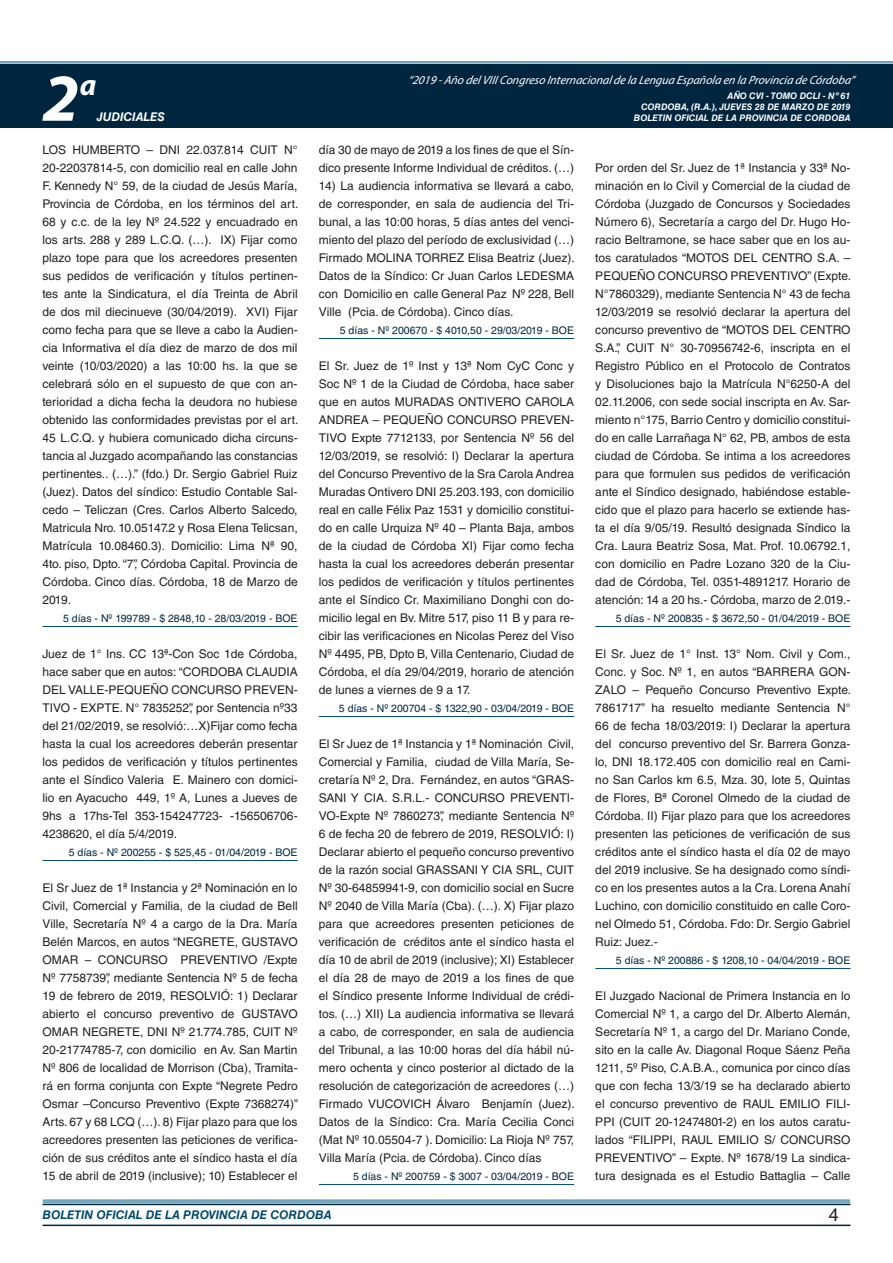
<style>
.page{position:relative;width:893px;height:1263px;background:#fff}
.page>*{position:absolute;margin:0;border:0;box-sizing:border-box;transform-origin:0 0}
.t1{font:italic 700 67.5px "Myriad Pro";color:#fff}
.t2{font:italic 700 30px "Myriad Pro";color:#fff}
.t3{font:18px "Helvetica LT Std";color:#231f20}
.t4{font:12px/18px "Helvetica LT Std";color:#231f20;text-align:justify}
.t5{font:italic 12px "Myriad Pro";color:#fff}
.t6{font:italic 700 12px "Helvetica LT Std";color:#004b6c}
.t7{font:italic 700 12px "Helvetica LT Std";color:#fff}
.t8{font:10.5px "Helvetica LT Std";color:#00263f}
.t9{font:italic 700 9px/10.8px "Helvetica LT Std";color:#fff;text-align:right}
</style>
<div class="page">
<div style="left:0;top:61px;width:893px;height:6px;background:#fff;opacity:.75"></div>
<div style="left:0;top:64px;width:893px;height:64px;background:#00263f"></div>
<hr style="left:43px;top:1224px;width:807px;height:2px;background:#00263f">
<div style="left:42px;top:1198px;width:809px;height:8px;background:#fff;opacity:.75"></div>
<hr style="left:43px;top:626px;width:255px;height:1px;background:#004b6c">
<hr style="left:43px;top:860px;width:255px;height:1px;background:#004b6c">
<hr style="left:319px;top:338px;width:255px;height:1px;background:#004b6c">
<hr style="left:319px;top:716px;width:255px;height:1px;background:#004b6c">
<hr style="left:319px;top:1184px;width:255px;height:1px;background:#004b6c">
<hr style="left:595px;top:626px;width:255px;height:1px;background:#004b6c">
<hr style="left:595px;top:968px;width:255px;height:1px;background:#004b6c">
<h2 class="t2" style="left:80px;top:66px;width:18px">a</h2>
<p class="t5" style="left:408px;top:72px;width:448px">“2019 -Año delVIIICongreso Internacionalde la Lengua Esp añola en la Provincia de Córdoba”</p>
<h1 class="t1" style="left:43px;top:54px;width:38px">2</h1>
<p class="t9" style="left:641px;top:91px;width:211px">AÑO CVI - TOMO DCLI - Nº 61<br>CORDOBA, (R.A.), JUEVES 28 DE MARZO DE 2019</p>
<p class="t7" style="left:97px;top:110px;width:70px">JUDICIALES</p>
<p class="t9" style="left:634px;top:112px;width:218px">BOLETIN OFICIAL DE LA PROVINCIA DE CORDOBA</p>
<p class="t4" style="left:43px;top:141px;width:257px">LOS HUMBERTO – DNI 22.037.814 CUIT N° 20-22037814-5, con domicilio real en calle John F. Kennedy N° 59, de la ciudad de Jesús María, Provincia de Córdoba, en los términos del art.<br>68 y c.c. de la ley Nº 24.522 y encuadrado en los arts. 288 y 289 L.C.Q. (…). IX) Fijar como plazo tope para que los acreedores presenten sus pedidos de verificación y títulos pertinen&shy;tes ante la Sindicatura, el día Treinta de Abril de dos mil diecinueve (30/04/2019). XVI) Fijar como fecha para que se lleve a cabo la Audien&shy;cia Informativa el día diez de marzo de dos mil veinte (10/03/2020) a las 10:00 hs. la que se celebrará sólo en el supuesto de que con an&shy;terioridad a dicha fecha la deudora no hubiese obtenido las conformidades previstas por el art.<br>45 L.C.Q. y hubiera comunicado dicha circuns&shy;tancia al Juzgado acompañando las constancias pertinentes.. (…).” (fdo.) Dr. Sergio Gabriel Ruiz (Juez). Datos del síndico: Estudio Contable Sal&shy;cedo – Teliczan (Cres. Carlos Alberto Salcedo, Matricula Nro. 10.05147.2 y Rosa Elena Telicsan, Matrícula 10.08460.3). Domicilio: Lima Nª 90, 4to. piso, Dpto. “7”, Córdoba Capital. Provincia de Córdoba. Cinco días. Córdoba, 18 de Marzo de 2019.</p>
<p class="t8" style="left:63px;top:612px;width:236px">5 días - Nº 199789 - $ 2848,10 - 28/03/2019 - BOE</p>
<p class="t4" style="left:43px;top:645px;width:257px">Juez de 1° Ins. CC 13ª-Con Soc 1de Córdoba, hace saber que en autos: “CORDOBA CLAUDIA DEL VALLE-PEQUEÑO CONCURSO PREVEN-TIVO - EXPTE. N° 7835252”, por Sentencia nº33 del 21/02/2019, se resolvió:…X)Fijar como fecha hasta la cual los acreedores deberán presentar los pedidos de verificación y títulos pertinentes ante el Síndico Valeria E. Mainero con domici&shy;lio en Ayacucho 449, 1º A, Lunes a Jueves de 9hs a 17hs-Tel 353-154247723- -156506706- 4238620, el día 5/4/2019.</p>
<p class="t8" style="left:69px;top:846px;width:230px">5 días - Nº 200255 - $ 525,45 - 01/04/2019 - BOE</p>
<p class="t4" style="left:43px;top:879px;width:257px">El Sr Juez de 1ª Instancia y 2ª Nominación en lo Civil, Comercial y Familia, de la ciudad de Bell Ville, Secretaría Nº 4 a cargo de la Dra. María Belén Marcos, en autos “NEGRETE, GUSTAVO OMAR – CONCURSO PREVENTIVO /Expte Nº 7758739”, mediante Sentencia Nº 5 de fecha 19 de febrero de 2019, RESOLVIÓ: 1) Declarar abierto el concurso preventivo de GUSTAVO OMAR NEGRETE, DNI Nº 21.774.785, CUIT Nº 20-21774785-7, con domicilio en Av. San Martin Nº 806 de localidad de Morrison (Cba), Tramita&shy;rá en forma conjunta con Expte “Negrete Pedro Osmar –Concurso Preventivo (Expte 7368274)” Arts. 67 y 68 LCQ (…). 8) Fijar plazo para que los acreedores presenten las peticiones de verifica&shy;ción de sus créditos ante el síndico hasta el día 15 de abril de 2019 (inclusive); 10) Establecer el</p>
<p class="t4" style="left:319px;top:141px;width:257px">día 30 de mayo de 2019 a los fines de que el Sín&shy;dico presente Informe Individual de créditos. (…)</p>
<p class="t4" style="left:319px;top:177px;width:257px">14) La audiencia informativa se llevará a cabo, de corresponder, en sala de audiencia del Tri&shy;bunal, a las 10:00 horas, 5 días antes del venci&shy;miento del plazo del período de exclusividad (…)<br>Firmado MOLINA TORREZ Elisa Beatriz (Juez).<br>Datos de la Síndico: Cr Juan Carlos LEDESMA con Domicilio en calle General Paz Nº 228, Bell Ville (Pcia. de Córdoba). Cinco días.</p>
<p class="t8" style="left:340px;top:324px;width:236px">5 días - Nº 200670 - $ 4010,50 - 29/03/2019 - BOE</p>
<p class="t4" style="left:319px;top:357px;width:257px">El Sr. Juez de 1º Inst y 13ª Nom CyC Conc y Soc Nº 1 de la Ciudad de Córdoba, hace saber que en autos MURADAS ONTIVERO CAROLA ANDREA – PEQUEÑO CONCURSO PREVEN-TIVO Expte 7712133, por Sentencia Nº 56 del 12/03/2019, se resolvió: I) Declarar la apertura del Concurso Preventivo de la Sra Carola Andrea Muradas Ontivero DNI 25.203.193, con domicilio real en calle Félix Paz 1531 y domicilio constitui&shy;do en calle Urquiza Nº 40 – Planta Baja, ambos de la ciudad de Córdoba XI) Fijar como fecha hasta la cual los acreedores deberán presentar los pedidos de verificación y títulos pertinentes ante el Síndico Cr. Maximiliano Donghi con do&shy;micilio legal en Bv. Mitre 517, piso 11 B y para re&shy;cibir las verificaciones en Nicolas Perez del Viso Nº 4495, PB, Dpto B, Villa Centenario, Ciudad de Córdoba, el día 29/04/2019, horario de atención de lunes a viernes de 9 a 17.</p>
<p class="t8" style="left:339px;top:702px;width:237px">5 días - Nº 200704 - $ 1322,90 - 03/04/2019 - BOE</p>
<p class="t4" style="left:319px;top:735px;width:257px">El Sr Juez de 1ª Instancia y 1ª Nominación Civil, Comercial y Familia, ciudad de Villa María, Se&shy;cretaría Nº 2, Dra. Fernández, en autos “GRAS-SANI Y CIA. S.R.L.- CONCURSO PREVENTI-VO-Expte Nº 7860273”, mediante Sentencia Nº 6 de fecha 20 de febrero de 2019, RESOLVIÓ: I)<br>Declarar abierto el pequeño concurso preventivo de la razón social GRASSANI Y CIA SRL, CUIT Nº 30-64859941-9, con domicilio social en Sucre Nº 2040 de Villa María (Cba). (…). X) Fijar plazo para que acreedores presenten peticiones de verificación de créditos ante el síndico hasta el día 10 de abril de 2019 (inclusive); XI) Establecer el día 28 de mayo de 2019 a los fines de que el Síndico presente Informe Individual de crédi&shy;tos. (…) XII) La audiencia informativa se llevará a cabo, de corresponder, en sala de audiencia del Tribunal, a las 10:00 horas del día hábil nú&shy;mero ochenta y cinco posterior al dictado de la resolución de categorización de acreedores (…)<br>Firmado VUCOVICH Álvaro Benjamín (Juez).<br>Datos de la Síndico: Cra. María Cecilia Conci (Mat Nº 10.05504-7 ). Domicilio: La Rioja Nº 757, Villa María (Pcia. de Córdoba). Cinco días</p>
<p class="t8" style="left:353px;top:1170px;width:222px">5 días - Nº 200759 - $ 3007 - 03/04/2019 - BOE</p>
<p class="t4" style="left:595px;top:159px;width:257px">Por orden del Sr. Juez de 1ª Instancia y 33ª No&shy;minación en lo Civil y Comercial de la ciudad de Córdoba (Juzgado de Concursos y Sociedades Número 6), Secretaría a cargo del Dr. Hugo Ho&shy;racio Beltramone, se hace saber que en los au&shy;tos caratulados “MOTOS DEL CENTRO S.A. – PEQUEÑO CONCURSO PREVENTIVO” (Expte.<br>N°7860329), mediante Sentencia N° 43 de fecha 12/03/2019 se resolvió declarar la apertura del concurso preventivo de “MOTOS DEL CENTRO S.A.”, CUIT N° 30-70956742-6, inscripta en el Registro Público en el Protocolo de Contratos y Disoluciones bajo la Matrícula N°6250-A del 02.11.2006, con sede social inscripta en Av. Sar&shy;miento n°175, Barrio Centro y domicilio constitui&shy;do en calle Larrañaga N° 62, PB, ambos de esta ciudad de Córdoba. Se intima a los acreedores para que formulen sus pedidos de verificación ante el Síndico designado, habiéndose estable&shy;cido que el plazo para hacerlo se extiende has&shy;ta el día 9/05/19. Resultó designada Síndico la Cra. Laura Beatriz Sosa, Mat. Prof. 10.06792.1, con domicilio en Padre Lozano 320 de la Ciu&shy;dad de Córdoba, Tel. 0351-4891217. Horario de atención: 14 a 20 hs.- Córdoba, marzo de 2.019.-</p>
<p class="t8" style="left:616px;top:612px;width:236px">5 días - Nº 200835 - $ 3672,50 - 01/04/2019 - BOE</p>
<p class="t4" style="left:595px;top:645px;width:257px">El Sr. Juez de 1° Inst. 13° Nom. Civil y Com., Conc. y Soc. Nº 1, en autos “BARRERA GON-ZALO – Pequeño Concurso Preventivo Expte.<br>7861717” ha resuelto mediante Sentencia N° 66 de fecha 18/03/2019: I) Declarar la apertura del concurso preventivo del Sr. Barrera Gonza&shy;lo, DNI 18.172.405 con domicilio real en Cami&shy;no San Carlos km 6.5, Mza. 30, lote 5, Quintas de Flores, Bª Coronel Olmedo de la ciudad de Córdoba. II) Fijar plazo para que los acreedores presenten las peticiones de verificación de sus créditos ante el síndico hasta el día 02 de mayo del 2019 inclusive. Se ha designado como síndi&shy;co en los presentes autos a la Cra. Lorena Anahí Luchino, con domicilio constituido en calle Coro&shy;nel Olmedo 51, Córdoba. Fdo: Dr. Sergio Gabriel Ruiz: Juez.-</p>
<p class="t8" style="left:616px;top:954px;width:236px">5 días - Nº 200886 - $ 1208,10 - 04/04/2019 - BOE</p>
<p class="t4" style="left:595px;top:987px;width:257px">El Juzgado Nacional de Primera Instancia en lo Comercial Nº 1, a cargo del Dr. Alberto Alemán, Secretaría Nº 1, a cargo del Dr. Mariano Conde, sito en la calle Av. Diagonal Roque Sáenz Peña 1211, 5º Piso, C.A.B.A., comunica por cinco días que con fecha 13/3/19 se ha declarado abierto el concurso preventivo de RAUL EMILIO FILI-PPI (CUIT 20-12474801-2) en los autos caratu&shy;lados “FILIPPI, RAUL EMILIO S/ CONCURSO PREVENTIVO” – Expte. Nº 1678/19 La sindica&shy;tura designada es el Estudio Battaglia – Calle</p>
<p class="t6" style="left:43px;top:1208px;width:290px">BOLETIN OFICIAL DE LA PROVINCIA DE CORDOBA</p>
<h3 class="t3" style="left:829px;top:1204px;width:12px">4</h3>
</div>
